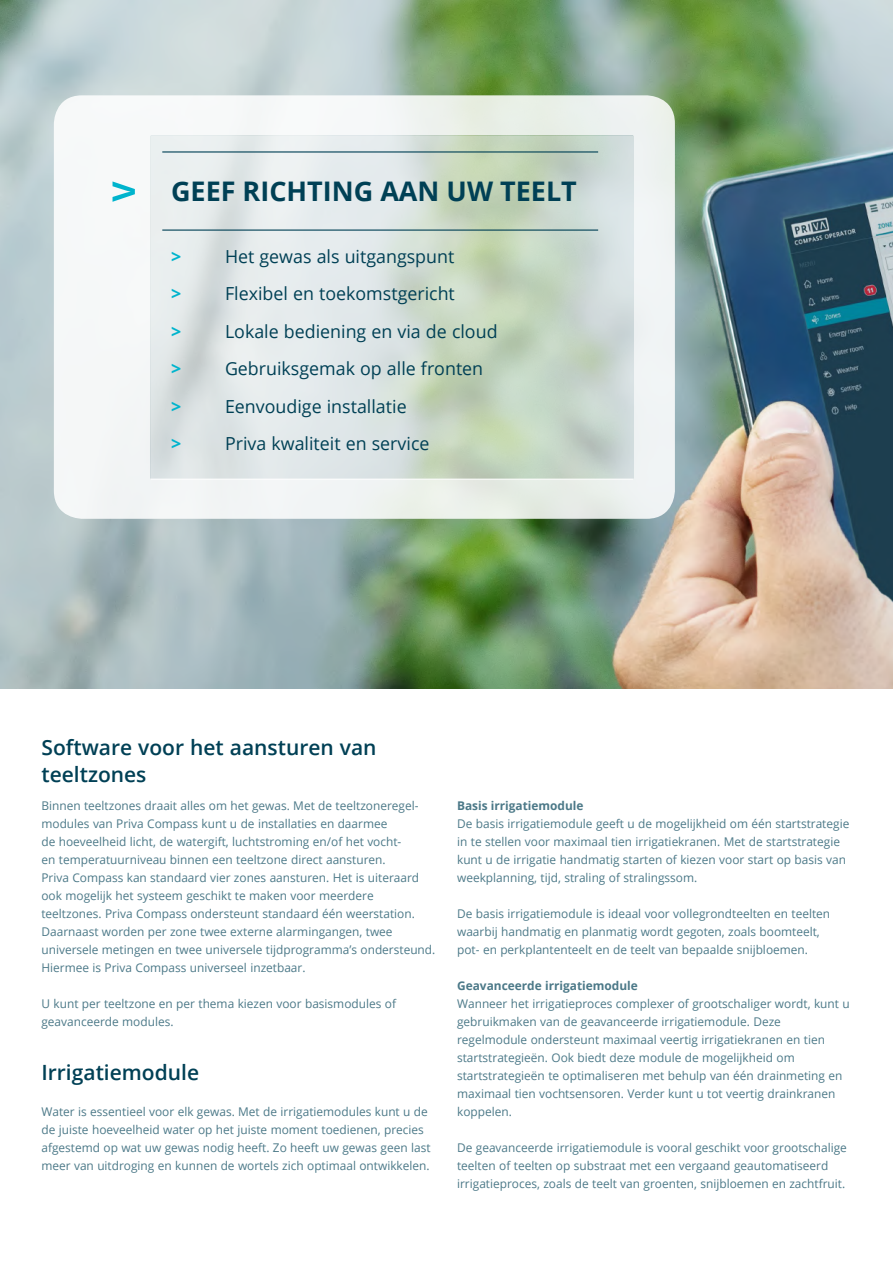
<style>
.page{position:relative;width:893px;height:1263px;background:#fff}
.page>*{position:absolute;margin:0;border:0;box-sizing:border-box;transform-origin:0 0}
.t1{font:700 27px "Open Sans";color:#004055}
.t2{font:600 21px/27px "Open Sans";color:#004055}
.t3{font:18px "Open Sans";color:#004055}
.t4{font:700 18px "Open Sans";color:#00b4cd}
.t5{font:12px/18px "Open Sans";color:#4c7988}
.t6{font:700 12px "Open Sans";color:#4c7988}
</style>
<div class="page">
<img style="left:0;top:0;width:893px;height:689px">
<svg style="left:54px;top:95px;width:621px;height:424px"></svg>
<hr style="left:162px;top:151px;width:436px;height:2px;background:#004055">
<hr style="left:162px;top:229px;width:436px;height:2px;background:#004055">
<svg style="left:113px;top:181px;width:22px;height:21px"></svg>
<h1 class="t1" style="left:171px;top:172px;width:407px">GEEF RICHTING AAN UW TEELT</h1>
<h3 class="t4" style="left:171px;top:244px;width:12px">&gt;</h3>
<h3 class="t3" style="left:225px;top:244px;width:231px">Het gewas als uitgangspunt</h3>
<h3 class="t4" style="left:171px;top:281px;width:12px">&gt;</h3>
<h3 class="t3" style="left:225px;top:281px;width:231px">Flexibel en toekomstgericht</h3>
<h3 class="t4" style="left:171px;top:319px;width:12px">&gt;</h3>
<h3 class="t3" style="left:225px;top:319px;width:274px">Lokale bediening en via de cloud</h3>
<h3 class="t4" style="left:171px;top:356px;width:12px">&gt;</h3>
<h3 class="t3" style="left:225px;top:356px;width:260px">Gebruiksgemak op alle fronten</h3>
<h3 class="t4" style="left:171px;top:394px;width:12px">&gt;</h3>
<h3 class="t3" style="left:225px;top:394px;width:183px">Eenvoudige installatie</h3>
<h3 class="t4" style="left:171px;top:431px;width:12px">&gt;</h3>
<h3 class="t3" style="left:225px;top:431px;width:206px">Priva kwaliteit en service</h3>
<h2 class="t2" style="left:41px;top:733px;width:337px">Software voor het aansturen van teeltzones</h2>
<p class="t5" style="left:41px;top:796px;width:395px">Binnen teeltzones draait alles om het gewas. Met de teeltzoneregel&shy;modules van Priva Compass kunt u de installaties en daarmee<br>de hoeveelheid licht, de watergift, luchtstroming en/of het vocht-<br>en temperatuurniveau binnen een teeltzone direct aansturen.<br>Priva Compass kan standaard vier zones aansturen. Het is uiteraard ook mogelijk het systeem geschikt te maken voor meerdere teeltzones. Priva Compass ondersteunt standaard één weerstation.<br>Daarnaast worden per zone twee externe alarmingangen, twee universele metingen en twee universele tijdprogramma’s ondersteund.<br>Hiermee is Priva Compass universeel inzetbaar.</p>
<p class="t5" style="left:41px;top:994px;width:356px">U kunt per teeltzone en per thema kiezen voor basismodules of geavanceerde modules.</p>
<h2 class="t2" style="left:41px;top:1058px;width:159px">Irrigatiemodule</h2>
<p class="t5" style="left:41px;top:1102px;width:391px">Water is essentieel voor elk gewas. Met de irrigatiemodules kunt u de de juiste hoeveelheid water op het juiste moment toedienen, precies afgestemd op wat uw gewas nodig heeft. Zo heeft uw gewas geen last meer van uitdroging en kunnen de wortels zich optimaal ontwikkelen.</p>
<p class="t6" style="left:457px;top:797px;width:128px">Basis irrigatiemodule</p>
<p class="t5" style="left:457px;top:814px;width:394px">De basis irrigatiemodule geeft u de mogelijkheid om één startstrategie in te stellen voor maximaal tien irrigatiekranen. Met de startstrategie kunt u de irrigatie handmatig starten of kiezen voor start op basis van weekplanning, tijd, straling of stralingssom.</p>
<p class="t5" style="left:457px;top:904px;width:375px">De basis irrigatiemodule is ideaal voor vollegrondteelten en teelten waarbij handmatig en planmatig wordt gegoten, zoals boomteelt, pot- en perkplantenteelt en de teelt van bepaalde snijbloemen.</p>
<p class="t6" style="left:457px;top:977px;width:182px">Geavanceerde irrigatiemodule</p>
<p class="t5" style="left:457px;top:994px;width:394px">Wanneer het irrigatieproces complexer of grootschaliger wordt, kunt u gebruikmaken van de geavanceerde irrigatiemodule. Deze regelmodule ondersteunt maximaal veertig irrigatiekranen en tien startstrategieën. Ook biedt deze module de mogelijkheid om startstrategieën te optimaliseren met behulp van één drainmeting en maximaal tien vochtsensoren. Verder kunt u tot veertig drainkranen koppelen.</p>
<p class="t5" style="left:457px;top:1138px;width:391px">De geavanceerde irrigatiemodule is vooral geschikt voor grootschalige teelten of teelten op substraat met een vergaand geautomatiseerd irrigatieproces, zoals de teelt van groenten, snijbloemen en zachtfruit.</p>
</div>
